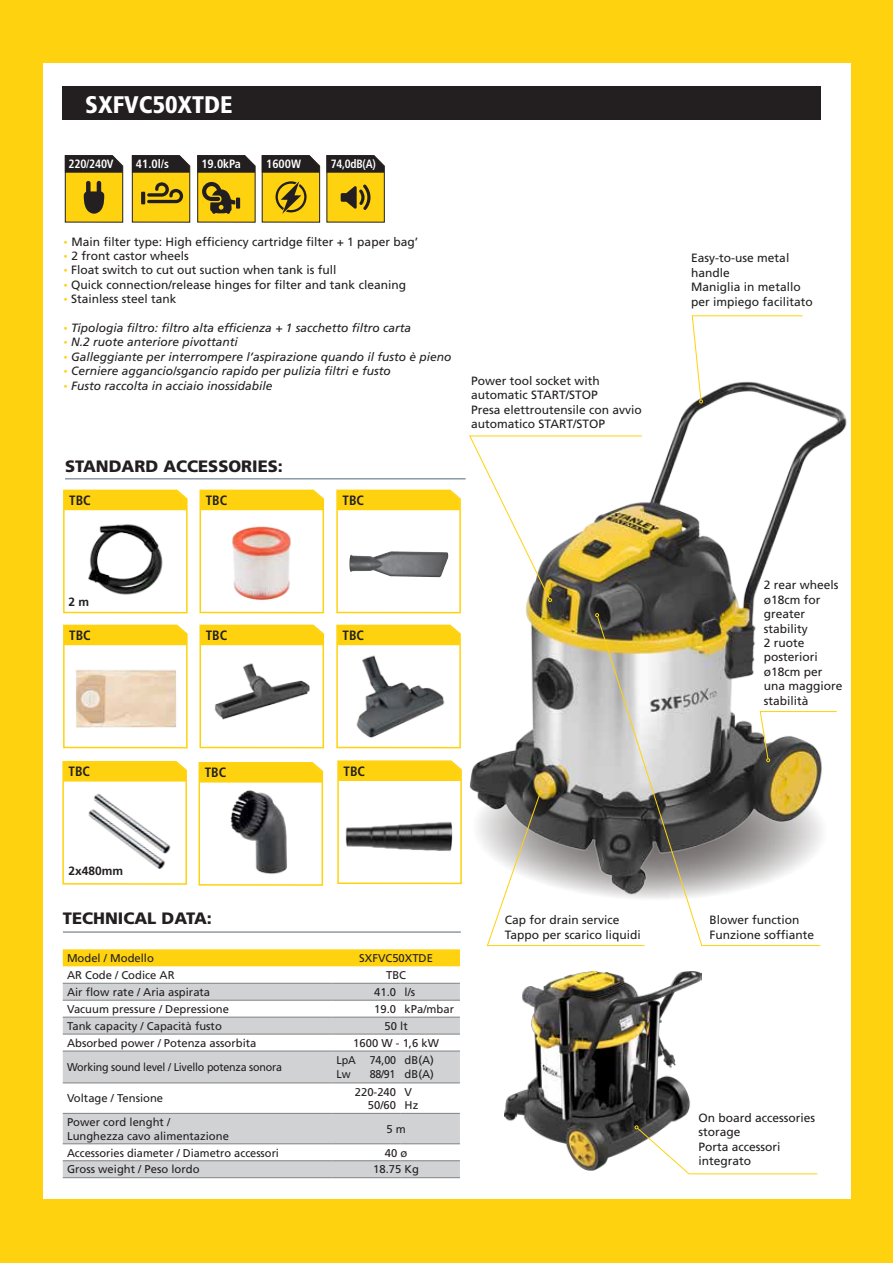
<style>
.page{position:relative;width:893px;height:1263px;background:#fed20e}
.page>*{position:absolute;margin:0;border:0;box-sizing:border-box;transform-origin:0 0}
.t1{font:900 condensed 24px "Frutiger LT Std";color:#fff}
.t2{font:900 16.5px "Frutiger LT Std";color:#231f20}
.t3{font:700 condensed 13.5px "Frutiger LT Std";color:#231f20}
.t4{font:12px/14.4px "Frutiger LT Std";color:#231f20}
.t5{font:italic 12px "Frutiger LT Std";color:#231f20}
.t6{font:700 condensed 12px "Frutiger LT Std";letter-spacing:-.01em;color:#fff}
.t7{font:700 condensed 12px "Frutiger LT Std";letter-spacing:-.01em;color:#fff;scale:.95 1}
.t8{font:700 12px "Frutiger LT Std";color:#231f20}
.t9{font:11.25px/13.5px "Frutiger LT Std";color:#231f20}
.t10{font:11.25px "Frutiger LT Std";letter-spacing:-.02em;color:#231f20;scale:.95 1}
.t11{font:11.25px/13.5px "Frutiger LT Std";color:#231f20;scale:.95 1}
.s1{font-family:"Gotham";font-size:10.5px;color:#fed20e}
.s2{font-family:"Gotham";font-style:normal;font-size:10.5px;color:#fed20e}
</style>
<div class="page">
<div style="left:43px;top:64px;width:807px;height:1135px;background:#fff"></div>
<div style="left:63px;top:87px;width:758px;height:33px;background:#231f20"></div>
<div style="left:63px;top:949px;width:397px;height:17px;background:#fed20e"></div>
<svg style="left:63px;top:984px;width:397px;height:193px;fill:#d1d2d4"></svg>
<hr style="left:63px;top:983px;width:269px;height:1px;background:#808285">
<hr style="left:332px;top:983px;width:68px;height:1px;background:#808285">
<hr style="left:400px;top:983px;width:60px;height:1px;background:#808285">
<hr style="left:63px;top:1000px;width:269px;height:1px;background:#808285">
<hr style="left:332px;top:1000px;width:68px;height:1px;background:#808285">
<hr style="left:400px;top:1000px;width:60px;height:1px;background:#808285">
<hr style="left:63px;top:1017px;width:269px;height:1px;background:#808285">
<hr style="left:332px;top:1017px;width:68px;height:1px;background:#808285">
<hr style="left:400px;top:1017px;width:60px;height:1px;background:#808285">
<hr style="left:63px;top:1034px;width:269px;height:1px;background:#808285">
<hr style="left:332px;top:1034px;width:68px;height:1px;background:#808285">
<hr style="left:400px;top:1034px;width:60px;height:1px;background:#808285">
<hr style="left:63px;top:1051px;width:269px;height:1px;background:#808285">
<hr style="left:332px;top:1051px;width:68px;height:1px;background:#808285">
<hr style="left:400px;top:1051px;width:60px;height:1px;background:#808285">
<hr style="left:63px;top:1083px;width:269px;height:1px;background:#808285">
<hr style="left:332px;top:1083px;width:68px;height:1px;background:#808285">
<hr style="left:400px;top:1083px;width:60px;height:1px;background:#808285">
<hr style="left:63px;top:1113px;width:269px;height:1px;background:#808285">
<hr style="left:332px;top:1113px;width:68px;height:1px;background:#808285">
<hr style="left:400px;top:1113px;width:60px;height:1px;background:#808285">
<hr style="left:63px;top:1143px;width:269px;height:1px;background:#808285">
<hr style="left:332px;top:1143px;width:68px;height:1px;background:#808285">
<hr style="left:400px;top:1143px;width:60px;height:1px;background:#808285">
<hr style="left:63px;top:1160px;width:269px;height:1px;background:#808285">
<hr style="left:332px;top:1160px;width:68px;height:1px;background:#808285">
<hr style="left:400px;top:1160px;width:60px;height:1px;background:#808285">
<hr style="left:63px;top:1177px;width:269px;height:1px;background:#808285">
<hr style="left:332px;top:1177px;width:68px;height:1px;background:#808285">
<hr style="left:400px;top:1177px;width:60px;height:1px;background:#808285">
<img style="left:460px;top:327px;width:391px;height:597px">
<svg style="left:131px;top:155px;width:60px;height:68px;background:#ae931f"></svg>
<svg style="left:64px;top:155px;width:60px;height:68px;background:#a78d20"></svg>
<svg style="left:141px;top:192px;width:4px;height:12px"></svg>
<svg style="left:326px;top:155px;width:59px;height:68px;background:#ac901a"></svg>
<svg style="left:197px;top:155px;width:123px;height:68px;background:#a98f25"></svg>
<hr style="left:65px;top:478px;width:401px;height:1px;background:#8c9ba8">
<img style="left:505px;top:971px;width:197px;height:199px">
<svg style="left:635px;top:1125px;width:183px;height:49px"></svg>
<svg style="left:597px;top:616px;width:224px;height:330px"></svg>
<svg style="left:595px;top:613px;width:4px;height:4px"></svg>
<svg style="left:486px;top:790px;width:159px;height:156px"></svg>
<svg style="left:759px;top:711px;width:78px;height:51px"></svg>
<svg style="left:691px;top:315px;width:112px;height:88px"></svg>
<img style="left:469px;top:435px;width:174px;height:167px">
<svg style="left:198px;top:762px;width:126px;height:124px"></svg>
<svg style="left:336px;top:624px;width:126px;height:125px"></svg>
<svg style="left:199px;top:624px;width:126px;height:125px"></svg>
<svg style="left:63px;top:489px;width:125px;height:125px"></svg>
<svg style="left:199px;top:489px;width:126px;height:125px"></svg>
<svg style="left:336px;top:489px;width:126px;height:125px"></svg>
<svg style="left:63px;top:624px;width:125px;height:125px"></svg>
<svg style="left:62px;top:761px;width:125px;height:124px"></svg>
<svg style="left:337px;top:760px;width:126px;height:125px"></svg>
<hr style="left:63px;top:931px;width:398px;height:2px;background:#8c9ba8">
<h1 class="t1" style="left:85px;top:90px;width:149px">SXFVC50XTDE</h1>
<p class="t6" style="left:69px;top:157px;width:47px">220/240V</p>
<p class="t6" style="left:136px;top:157px;width:35px">41.0l/s</p>
<p class="t6" style="left:201px;top:157px;width:41px">19.0kPa</p>
<p class="t6" style="left:266px;top:157px;width:36px">1600W</p>
<p class="t7" style="left:331px;top:157px;width:49px">74,0dB(A)</p>
<p class="t4" style="left:63px;top:234px;width:356px"><span class="s1">•</span> Main filter type: High efficiency cartridge filter + 1 paper bag’</p>
<p class="t4" style="left:63px;top:249px;width:127px"><span class="s1">•</span> 2 front castor wheels</p>
<p class="t4" style="left:63px;top:263px;width:275px"><span class="s1">•</span> Float switch to cut out suction when tank is full</p>
<p class="t4" style="left:63px;top:277px;width:344px"><span class="s1">•</span> Quick connection/release hinges for filter and tank cleaning</p>
<p class="t4" style="left:63px;top:292px;width:115px"><span class="s1">•</span> Stainless steel tank</p>
<p class="t5" style="left:63px;top:321px;width:350px"><span class="s2">•</span> Tipologia filtro: filtro alta efficienza + 1 sacchetto filtro carta</p>
<p class="t5" style="left:63px;top:335px;width:176px"><span class="s2">•</span> N.2 ruote anteriore pivottanti</p>
<p class="t5" style="left:63px;top:350px;width:390px"><span class="s2">•</span> Galleggiante per interrompere l’aspirazione quando il fusto è pieno</p>
<p class="t5" style="left:63px;top:364px;width:329px"><span class="s2">•</span> Cerniere aggancio/sgancio rapido per pulizia filtri e fusto</p>
<p class="t5" style="left:63px;top:378px;width:211px"><span class="s2">•</span> Fusto raccolta in acciaio inossidabile</p>
<h2 class="t2" style="left:65px;top:457px;width:219px">STANDARD ACCESSORIES:</h2>
<p class="t3" style="left:69px;top:492px;width:23px">TBC</p>
<p class="t3" style="left:206px;top:492px;width:23px">TBC</p>
<p class="t3" style="left:343px;top:492px;width:23px">TBC</p>
<p class="t4" style="left:471px;top:374px;width:172px">Power tool socket with automatic START/STOP<br>Presa elettroutensile con avvio automatico START/STOP</p>
<p class="t8" style="left:68px;top:595px;width:22px">2 m</p>
<p class="t3" style="left:69px;top:627px;width:23px">TBC</p>
<p class="t3" style="left:206px;top:627px;width:23px">TBC</p>
<p class="t3" style="left:343px;top:627px;width:23px">TBC</p>
<p class="t3" style="left:69px;top:763px;width:23px">TBC</p>
<p class="t3" style="left:344px;top:763px;width:23px">TBC</p>
<p class="t3" style="left:205px;top:764px;width:23px">TBC</p>
<p class="t8" style="left:68px;top:864px;width:56px">2x480mm</p>
<h2 class="t2" style="left:63px;top:908px;width:54px">TECHNICAL</h2>
<h2 class="t2" style="left:162px;top:908px;width:52px">DATA:</h2>
<p class="t9" style="left:67px;top:951px;width:88px">Model / Modello</p>
<p class="t9" style="left:359px;top:951px;width:75px">SXFVC50XTDE</p>
<p class="t9" style="left:67px;top:968px;width:109px">AR Code / Codice AR</p>
<p class="t9" style="left:386px;top:968px;width:22px">TBC</p>
<p class="t9" style="left:67px;top:985px;width:145px">Air flow rate / Aria aspirata</p>
<p class="t9" style="left:374px;top:985px;width:43px">41.0 l/s</p>
<p class="t9" style="left:67px;top:1002px;width:163px">Vacuum pressure / Depressione</p>
<p class="t9" style="left:374px;top:1002px;width:81px">19.0 kPa/mbar</p>
<p class="t9" style="left:67px;top:1019px;width:156px">Tank capacity / Capacità fusto</p>
<p class="t9" style="left:385px;top:1019px;width:25px">50 lt</p>
<p class="t9" style="left:67px;top:1036px;width:191px">Absorbed power / Potenza assorbita</p>
<p class="t9" style="left:353px;top:1036px;width:87px">1600 W - 1,6 kW</p>
<p class="t10" style="left:67px;top:1061px;width:228px">Working sound level / Livello potenza sonora</p>
<p class="t11" style="left:337px;top:1054px;width:64px">LpA 74,00<br>Lw</p>
<p class="t9" style="left:405px;top:1054px;width:31px">dB(A) dB(A)</p>
<p class="t11" style="left:370px;top:1067px;width:29px">88/91</p>
<p class="t9" style="left:67px;top:1092px;width:98px">Voltage / Tensione</p>
<p class="t9" style="left:355px;top:1085px;width:43px;text-align:right">220-240<br>50/60</p>
<p class="t9" style="left:405px;top:1085px;width:15px">V<br>Hz</p>
<p class="t9" style="left:67px;top:1115px;width:163px">Power cord lenght /<br>Lunghezza cavo alimentazione</p>
<p class="t9" style="left:386px;top:1122px;width:21px">5 m</p>
<p class="t9" style="left:67px;top:1146px;width:213px">Accessories diameter / Diametro accessori</p>
<p class="t9" style="left:385px;top:1146px;width:24px">40 ø</p>
<p class="t9" style="left:67px;top:1163px;width:134px">Gross weight / Peso lordo</p>
<p class="t9" style="left:373px;top:1163px;width:47px">18.75 Kg</p>
<p class="t4" style="left:505px;top:913px;width:137px">Cap for drain service<br>Tappo per scarico liquidi</p>
<p class="t4" style="left:691px;top:251px;width:123px">Easy-to-use metal handle<br>Maniglia in metallo per impiego facilitato</p>
<p class="t4" style="left:764px;top:578px;width:80px">2 rear wheels ø18cm for greater stability<br>2 ruote posteriori ø18cm per una maggiore stabilità</p>
<p class="t4" style="left:710px;top:913px;width:106px">Blower function<br>Funzione soffiante</p>
<p class="t4" style="left:698px;top:1111px;width:118px">On board accessories storage<br>Porta accessori integrato</p>
</div>
